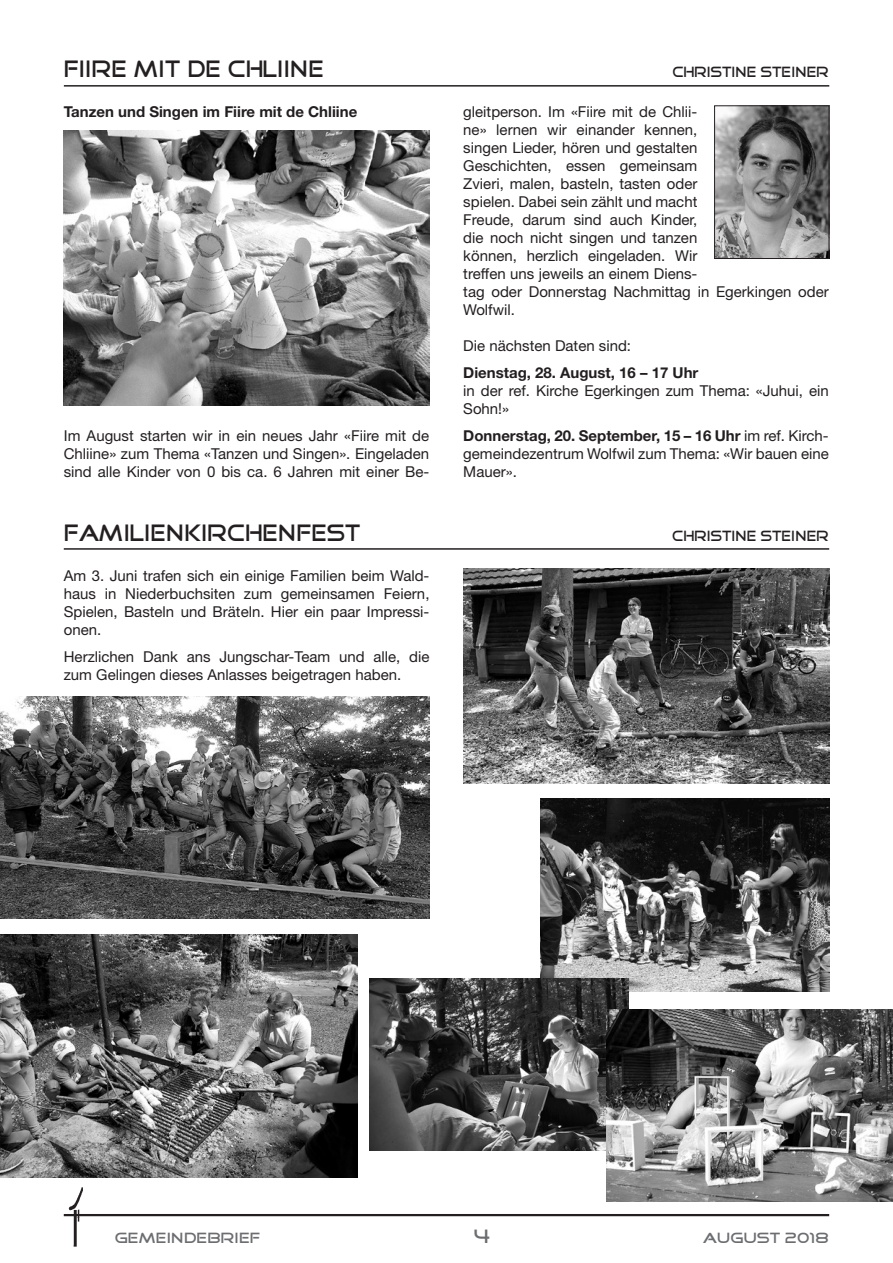
<style>
.page{position:relative;width:893px;height:1263px;background:#fff}
.page>*{position:absolute;margin:0;border:0;box-sizing:border-box;transform-origin:0 0}
.t1{font:24px "Good Times";color:#231f20;scale:.9 1}
.t2{font:19.5px "Good Times";color:#6c6d70}
.t3{font:15px/18px "Helvetica Neue";color:#231f20;text-align:justify}
.t4{font:700 15px "Helvetica Neue";color:#231f20}
.t5{font:15px "Good Times";color:#231f20;scale:.9 1}
.t6{font:15px "Good Times";color:#6c6d70}
.s1{font-weight:700}
</style>
<div class="page">
<hr style="left:64px;top:1214px;width:765px;height:2px;background:#231f20">
<img style="left:66px;top:1187px;width:25px;height:59px">
<hr style="left:64px;top:85px;width:765px;height:2px;background:#231f20">
<hr style="left:64px;top:548px;width:765px;height:2px;background:#231f20">
<img style="left:716px;top:108px;width:111px;height:149px">
<div style="left:714px;top:106px;width:115px;height:153px;border:1px solid #231f20"></div>
<img style="left:64px;top:131px;width:365px;height:274px">
<img style="left:0;top:696px;width:429px;height:222px">
<img style="left:540px;top:798px;width:289px;height:193px">
<img style="left:0;top:934px;width:357px;height:244px">
<img style="left:463px;top:569px;width:366px;height:214px">
<img style="left:370px;top:978px;width:259px;height:172px">
<img style="left:606px;top:1009px;width:287px;height:193px">
<p class="t1" style="left:64px;top:58px;width:291px">FIIRE MIT DE CHLIINE</p>
<p class="t5" style="left:672px;top:65px;width:175px">CHRISTINE STEINER</p>
<p class="t4" style="left:64px;top:103px;width:295px">Tanzen und Singen im Fiire mit de Chliine</p>
<p class="t3" style="left:463px;top:103px;width:367px;text-align:left">gleitperson. Im «Fiire mit de Chlii-<br>ne» lernen wir einander kennen,<br>singen Lieder, hören und gestalten<br>Geschichten, essen gemeinsam<br>Zvieri, malen, basteln, tasten oder<br>spielen. Dabei sein zählt und macht<br>Freude, darum sind auch Kinder,<br>die noch nicht singen und tanzen<br>können, herzlich eingeladen. Wir<br>treffen uns jeweils an einem Diens-<br>tag oder Donnerstag Nachmittag in Egerkingen oder Wolfwil.</p>
<p class="t3" style="left:463px;top:337px;width:169px">Die nächsten Daten sind:</p>
<p class="t4" style="left:463px;top:364px;width:237px">Dienstag, 28. August, 16 – 17 Uhr</p>
<p class="t3" style="left:463px;top:382px;width:367px">in der ref. Kirche Egerkingen zum Thema: «Juhui, ein<br>Sohn!»</p>
<p class="t3" style="left:463px;top:427px;width:367px"><span class="s1">Donnerstag, 20. September, 15 – 16 Uhr</span> im ref. Kirch&shy;gemeindezentrum Wolfwil zum Thema: «Wir bauen eine Mauer».</p>
<p class="t3" style="left:64px;top:427px;width:367px">Im August starten wir in ein neues Jahr «Fiire mit de Chliine» zum Thema «Tanzen und Singen». Eingeladen sind alle Kinder von 0 bis ca. 6 Jahren mit einer Be-</p>
<p class="t1" style="left:64px;top:521px;width:331px">FAMILIENKIRCHENFEST</p>
<p class="t5" style="left:672px;top:529px;width:175px">CHRISTINE STEINER</p>
<p class="t3" style="left:64px;top:566px;width:367px">Am 3. Juni trafen sich ein einige Familien beim Wald&shy;haus in Niederbuchsiten zum gemeinsamen Feiern, Spielen, Basteln und Bräteln. Hier ein paar Impressi&shy;onen.</p>
<p class="t3" style="left:64px;top:647px;width:367px">Herzlichen Dank ans Jungschar-Team und alle, die zum Gelingen dieses Anlasses beigetragen haben.</p>
<p class="t6" style="left:115px;top:1231px;width:147px">GEMEINDEBRIEF</p>
<p class="t2" style="left:474px;top:1227px;width:18px">4</p>
<p class="t6" style="left:703px;top:1231px;width:128px">AUGUST 2018</p>
</div>
